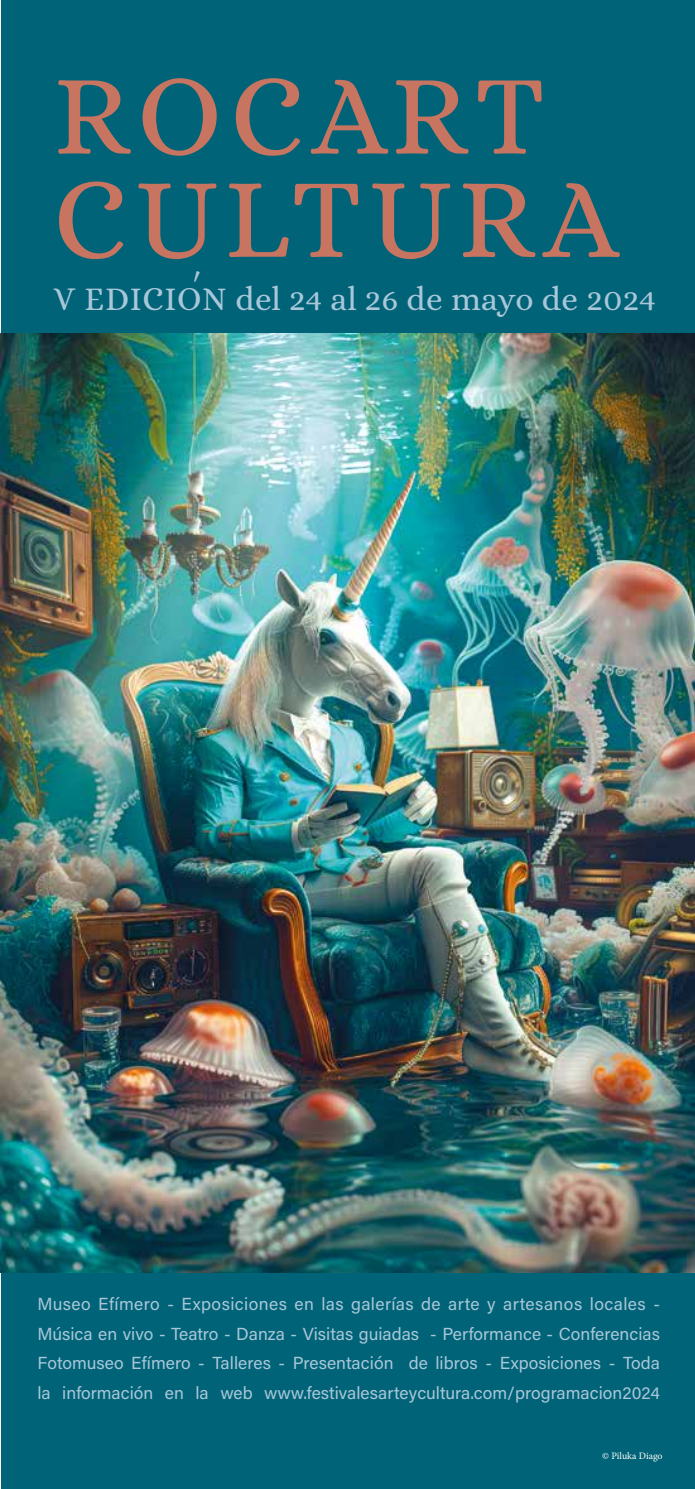
<style>
.page{position:relative;width:695px;height:1489px;background:#fff}
.page>*{position:absolute;margin:0;border:0;box-sizing:border-box;transform-origin:0 0}
.t1{font:115.5px/103.2px "Alice";letter-spacing:.055em;color:#c77561}
.t2{font:33.25px "Alice";letter-spacing:.01em;color:#a9c7d9}
.t3{font:17.5px/29.8px "Acumin Variable Concept";letter-spacing:.02em;color:#a9c7d9;text-align:justify}
.t4{font:9.8px "Minion Pro";color:#fff}
</style>
<div class="page">
<div style="left:1px;top:0;width:693px;height:1488px;background:#006377"></div>
<img style="left:0;top:333px;width:694px;height:939px">
<h1 class="t1" style="left:53px;top:70px;width:567px">ROCART<br>CULTURA</h1>
<h2 class="t2" style="left:53px;top:281px;width:604px">V EDICION del 24 al 26 de mayo de 2024</h2>
<p class="t3" style="left:37px;top:1288px;width:623px">Museo Efímero - Exposiciones en las galerías de arte y artesanos locales - Música en vivo - Teatro - Danza - Visitas guiadas - Performance - Conferencias Fotomuseo Efímero - Talleres - Presentación de libros - Exposiciones - Toda la información en la web www.festivalesarteycultura.com/programacion2024</p>
<p class="t4" style="left:602px;top:1448px;width:62px">© Piluka Diago</p>
</div>
